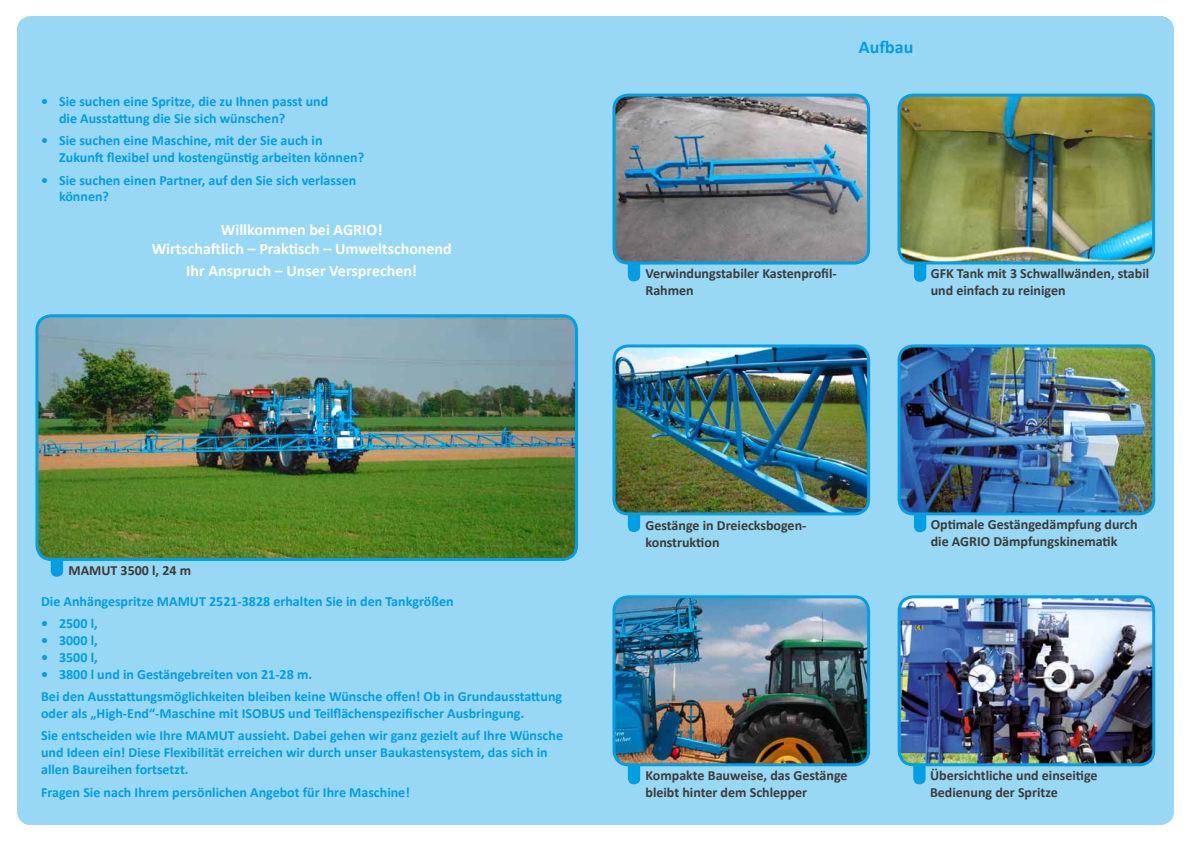
<style>
.page{position:relative;width:1191px;height:842px;background:#fff}
.page>*{position:absolute;margin:0;border:0;box-sizing:border-box;transform-origin:0 0}
.t1{font:700 18px "Calibri";color:#009ee3}
.t2{font:700 16px/19.2px "Calibri";color:#fff;text-align:center}
.t3{font:700 14px/16.8px "Calibri";color:#009ee3}
.t4{font:700 14px/16.8px "Calibri";color:#3b3b3a}
</style>
<div class="page">
<div style="left:17px;top:16px;width:1157px;height:809px;background:#99d8f4;border-radius:14px"></div>
<div style="left:51px;top:552px;width:12px;height:25px;background:#009ee3;border-radius:6px"></div>
<div style="left:913px;top:759px;width:12px;height:25px;background:#009ee3;border-radius:6px"></div>
<div style="left:914px;top:507px;width:12px;height:25px;background:#009ee3;border-radius:6px"></div>
<div style="left:914px;top:257px;width:12px;height:25px;background:#009ee3;border-radius:6px"></div>
<img style="left:901px;top:95px;width:252px;height:168px">
<div style="left:897px;top:94px;width:258px;height:170px;border:3px solid #009ee3;border-radius:14px"></div>
<img style="left:901px;top:348px;width:252px;height:166px">
<div style="left:897px;top:344px;width:258px;height:171px;border:3px solid #009ee3;border-radius:14px"></div>
<img style="left:901px;top:599px;width:252px;height:166px">
<div style="left:897px;top:595px;width:258px;height:171px;border:3px solid #009ee3;border-radius:14px"></div>
<div style="left:628px;top:507px;width:12px;height:25px;background:#009ee3;border-radius:6px"></div>
<div style="left:628px;top:759px;width:12px;height:25px;background:#009ee3;border-radius:6px"></div>
<div style="left:628px;top:257px;width:12px;height:24px;background:#009ee3;border-radius:6px"></div>
<img style="left:616px;top:95px;width:252px;height:166px">
<div style="left:612px;top:94px;width:258px;height:171px;border:3px solid #009ee3;border-radius:14px"></div>
<img style="left:616px;top:348px;width:252px;height:166px">
<div style="left:612px;top:344px;width:258px;height:171px;border:3px solid #009ee3;border-radius:14px"></div>
<img style="left:616px;top:599px;width:252px;height:166px">
<div style="left:612px;top:595px;width:258px;height:171px;border:3px solid #009ee3;border-radius:14px"></div>
<img style="left:39px;top:318px;width:535px;height:239px">
<div style="left:35px;top:314px;width:543px;height:247px;border:3px solid #009ee3;border-radius:14px"></div>
<p class="t3" style="left:59px;top:92px;width:271px;text-indent:-18px">• Sie suchen eine Spritze, die zu Ihnen passt und die Ausstattung die Sie sich wünschen?</p>
<p class="t3" style="left:59px;top:132px;width:306px;text-indent:-18px">• Sie suchen eine Maschine, mit der Sie auch in<br>Zukunft flexibel und kostengünstig arbeiten können?</p>
<p class="t3" style="left:59px;top:171px;width:299px;text-indent:-18px">• Sie suchen einen Partner, auf den Sie sich verlassen können?</p>
<p class="t2" style="left:152px;top:219px;width:302px">Willkommen bei AGRIO!<br>Wirtschaftlich – Praktisch – Umweltschonend</p>
<p class="t2" style="left:186px;top:260px;width:232px">Ihr Anspruch – Unser Versprechen!</p>
<p class="t1" style="left:859px;top:36px;width:56px">Aufbau</p>
<p class="t4" style="left:645px;top:264px;width:193px">Verwindungstabiler Kastenprofil-<br>Rahmen</p>
<p class="t4" style="left:930px;top:265px;width:220px">GFK Tank mit 3 Schwallwänden, stabil und einfach zu reinigen</p>
<p class="t4" style="left:68px;top:561px;width:124px">MAMUT 3500 l, 24 m</p>
<p class="t3" style="left:41px;top:592px;width:414px">Die Anhängespritze MAMUT 2521-3828 erhalten Sie in den Tankgrößen</p>
<p class="t3" style="left:41px;top:615px;width:58px">• 2500 l,</p>
<p class="t3" style="left:41px;top:631px;width:58px">• 3000 l,</p>
<p class="t3" style="left:41px;top:648px;width:58px">• 3500 l,</p>
<p class="t3" style="left:41px;top:662px;width:522px;line-height:22.5px">• 3800 l und in Gestängebreiten von 21-28 m.<br>Bei den Ausstattungsmöglichkeiten bleiben keine Wünsche offen! Ob in Grundausstattung</p>
<p class="t3" style="left:41px;top:701px;width:523px;line-height:22.5px">oder als „High-End“-Maschine mit ISOBUS und Teilflächenspezifischer Ausbringung.<br>Sie entscheiden wie Ihre MAMUT aussieht. Dabei gehen wir ganz gezielt auf Ihre Wünsche</p>
<p class="t3" style="left:41px;top:743px;width:508px">und Ideen ein! Diese Flexibilität erreichen wir durch unser Baukastensystem, das sich in allen Baureihen fortsetzt.</p>
<p class="t3" style="left:41px;top:783px;width:370px">Fragen Sie nach Ihrem persönlichen Angebot für Ihre Maschine!</p>
<p class="t4" style="left:645px;top:516px;width:162px">Gestänge in Dreiecksbogen&shy;konstruktion</p>
<p class="t4" style="left:645px;top:766px;width:204px">Kompakte Bauweise, das Gestänge bleibt hinter dem Schlepper</p>
<p class="t4" style="left:930px;top:515px;width:208px">Optimale Gestängedämpfung durch die AGRIO Dämpfungskinematik</p>
<p class="t4" style="left:930px;top:766px;width:169px">Übersichtliche und einseitige<br>Bedienung der Spritze</p>
</div>
